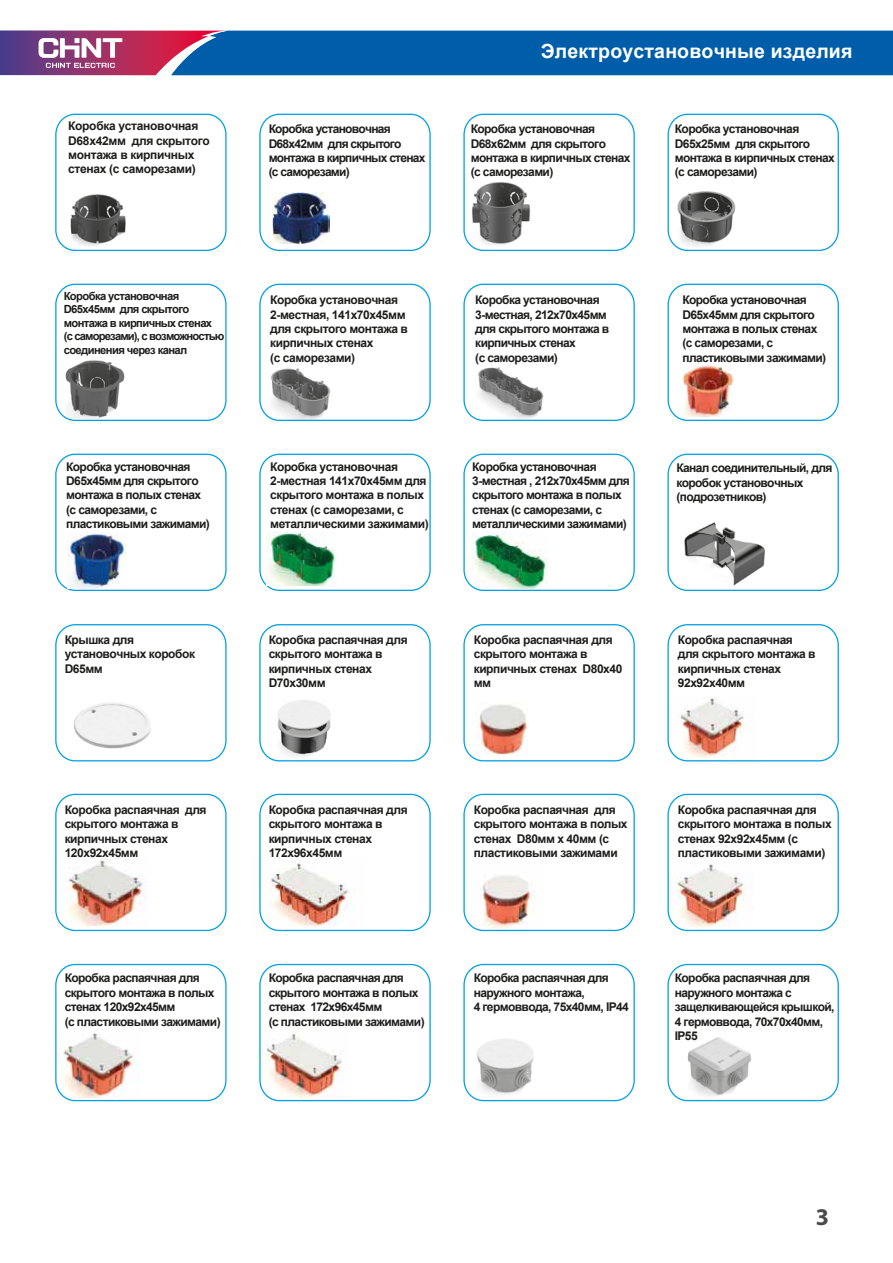
<style>
.page{position:relative;width:893px;height:1263px;background:#fff}
.page>*{position:absolute;margin:0;border:0;box-sizing:border-box;transform-origin:0 0}
.t1{font:700 24px "Myriad Pro";color:#4b4a4a}
.t2{font:700 19.5px "Arial";letter-spacing:.01em;color:#fff}
.t3{font:700 12px/14.4px "Arial";letter-spacing:-.05em;color:#1d1d1b}
.t4{font:700 12px/14.4px "Arial";letter-spacing:-.025em;color:#1d1d1b}
.t5{font:700 11.25px/13.5px "Arial";letter-spacing:-.055em;color:#1d1d1b}
</style>
<div class="page">
<img style="left:471px;top:1039px;width:63px;height:59px">
<img style="left:687px;top:1037px;width:64px;height:59px">
<img style="left:258px;top:1031px;width:85px;height:70px">
<img style="left:57px;top:1033px;width:82px;height:65px">
<img style="left:669px;top:864px;width:77px;height:65px">
<img style="left:467px;top:875px;width:77px;height:57px">
<img style="left:61px;top:860px;width:86px;height:65px">
<img style="left:261px;top:863px;width:94px;height:66px">
<img style="left:669px;top:698px;width:87px;height:64px">
<img style="left:269px;top:700px;width:62px;height:60px">
<img style="left:477px;top:704px;width:50px;height:51px">
<img style="left:67px;top:703px;width:91px;height:59px">
<img style="left:679px;top:522px;width:86px;height:69px">
<img style="left:473px;top:532px;width:75px;height:57px">
<img style="left:65px;top:360px;width:60px;height:59px">
<img style="left:270px;top:368px;width:61px;height:54px">
<img style="left:474px;top:367px;width:70px;height:52px">
<img style="left:677px;top:191px;width:59px;height:56px">
<img style="left:471px;top:182px;width:59px;height:64px">
<svg style="left:0;top:30px;width:893px;height:45px;background:#275da2"></svg>
<div style="left:55px;top:114px;width:172px;height:137px;border:1px solid #009fe3;border-radius:20px"></div>
<div style="left:463px;top:284px;width:172px;height:137px;border:1px solid #009fe3;border-radius:20px"></div>
<div style="left:668px;top:284px;width:171px;height:137px;border:1px solid #009fe3;border-radius:20px"></div>
<div style="left:259px;top:284px;width:172px;height:137px;border:1px solid #009fe3;border-radius:20px"></div>
<div style="left:55px;top:284px;width:172px;height:137px;border:1px solid #009fe3;border-radius:20px"></div>
<div style="left:55px;top:454px;width:172px;height:137px;border:1px solid #009fe3;border-radius:20px"></div>
<div style="left:463px;top:454px;width:172px;height:137px;border:1px solid #009fe3;border-radius:20px"></div>
<div style="left:259px;top:454px;width:172px;height:137px;border:1px solid #009fe3;border-radius:20px"></div>
<div style="left:463px;top:114px;width:172px;height:137px;border:1px solid #009fe3;border-radius:20px"></div>
<div style="left:668px;top:114px;width:171px;height:137px;border:1px solid #009fe3;border-radius:20px"></div>
<div style="left:259px;top:114px;width:172px;height:137px;border:1px solid #009fe3;border-radius:20px"></div>
<div style="left:667px;top:454px;width:172px;height:137px;border:1px solid #009fe3;border-radius:20px"></div>
<div style="left:55px;top:794px;width:172px;height:137px;border:1px solid #009fe3;border-radius:20px"></div>
<div style="left:463px;top:794px;width:172px;height:137px;border:1px solid #009fe3;border-radius:20px"></div>
<div style="left:259px;top:794px;width:172px;height:137px;border:1px solid #009fe3;border-radius:20px"></div>
<div style="left:667px;top:794px;width:172px;height:137px;border:1px solid #009fe3;border-radius:20px"></div>
<div style="left:55px;top:964px;width:172px;height:137px;border:1px solid #009fe3;border-radius:20px"></div>
<div style="left:463px;top:964px;width:172px;height:137px;border:1px solid #009fe3;border-radius:20px"></div>
<div style="left:259px;top:964px;width:172px;height:137px;border:1px solid #009fe3;border-radius:20px"></div>
<div style="left:667px;top:964px;width:172px;height:137px;border:1px solid #009fe3;border-radius:20px"></div>
<div style="left:55px;top:624px;width:172px;height:137px;border:1px solid #009fe3;border-radius:20px"></div>
<div style="left:463px;top:624px;width:172px;height:137px;border:1px solid #009fe3;border-radius:20px"></div>
<div style="left:259px;top:624px;width:172px;height:137px;border:1px solid #009fe3;border-radius:20px"></div>
<div style="left:667px;top:624px;width:172px;height:137px;border:1px solid #009fe3;border-radius:20px"></div>
<img style="left:70px;top:194px;width:56px;height:52px">
<img style="left:683px;top:366px;width:50px;height:50px">
<img style="left:67px;top:532px;width:58px;height:57px">
<img style="left:266px;top:531px;width:70px;height:55px">
<img style="left:272px;top:193px;width:58px;height:50px">
<p class="t4" style="left:68px;top:119px;width:143px">Коробка установочная<br>D68x42мм для скрытого монтажа в кирпичных стенах (с саморезами)</p>
<p class="t3" style="left:269px;top:122px;width:158px">Коробка установочная<br>D68x42мм для скрытого монтажа в кирпичных стенах (с саморезами)</p>
<h2 class="t2" style="left:541px;top:38px;width:313px">Электроустановочные изделия</h2>
<p class="t3" style="left:471px;top:122px;width:161px">Коробка установочная<br>D68x62мм для скрытого монтажа в кирпичных стенах (с саморезами)</p>
<p class="t3" style="left:675px;top:122px;width:161px">Коробка установочная<br>D65x25мм для скрытого монтажа в кирпичных стенах (с саморезами)</p>
<p class="t5" style="left:64px;top:289px;width:162px">Коробка установочная<br>D65x45мм для скрытого монтажа в кирпичных стенах<br>(с саморезами), с возможностью соединения через канал</p>
<p class="t3" style="left:270px;top:293px;width:139px">Коробка установочная<br>2-местная, 141х70х45мм для скрытого монтажа в кирпичных стенах<br>(с саморезами)</p>
<p class="t3" style="left:475px;top:293px;width:136px">Коробка установочная<br>3-местная, 212х70х45мм для скрытого монтажа в кирпичных стенах<br>(с саморезами)</p>
<p class="t3" style="left:682px;top:293px;width:145px">Коробка установочная<br>D65x45мм для скрытого монтажа в полых стенах (с саморезами, с пластиковыми зажимами)</p>
<p class="t3" style="left:66px;top:459px;width:145px">Коробка установочная<br>D65x45мм для скрытого монтажа в полых стенах (с саморезами, с пластиковыми зажимами)</p>
<p class="t3" style="left:472px;top:459px;width:159px">Коробка установочная<br>3-местная , 212х70х45мм для скрытого монтажа в полых стенах (с саморезами, с металлическими зажимами)</p>
<p class="t3" style="left:676px;top:461px;width:158px">Канал соединительный, для коробок установочных (подрозетников)</p>
<p class="t3" style="left:270px;top:459px;width:160px">Коробка установочная<br>2-местная 141х70х45мм для скрытого монтажа в полых стенах (с саморезами, с металлическими зажимами)</p>
<p class="t3" style="left:65px;top:633px;width:132px">Крышка для установочных коробок<br>D65мм</p>
<p class="t3" style="left:474px;top:633px;width:150px">Коробка распаячная для скрытого монтажа в кирпичных стенах D80х40 мм</p>
<p class="t3" style="left:678px;top:633px;width:139px">Коробка распаячная для скрытого монтажа в кирпичных стенах<br>92х92х40мм</p>
<p class="t3" style="left:269px;top:633px;width:140px">Коробка распаячная для скрытого монтажа в кирпичных стенах<br>D70х30мм</p>
<p class="t3" style="left:65px;top:802px;width:143px">Коробка распаячная для скрытого монтажа в кирпичных стенах<br>120х92х45мм</p>
<p class="t3" style="left:474px;top:802px;width:155px">Коробка распаячная для скрытого монтажа в полых стенах D80мм х 40мм (с пластиковыми зажимами</p>
<p class="t3" style="left:678px;top:802px;width:155px">Коробка распаячная для скрытого монтажа в полых стенах 92х92х45мм (с пластиковыми зажимами)</p>
<p class="t3" style="left:269px;top:802px;width:140px">Коробка распаячная для скрытого монтажа в кирпичных стенах<br>172х96х45мм</p>
<p class="t3" style="left:65px;top:971px;width:157px">Коробка распаячная для скрытого монтажа в полых стенах 120х92х45мм<br>(с пластиковыми зажимами)</p>
<p class="t3" style="left:474px;top:971px;width:157px">Коробка распаячная для наружного монтажа,<br>4 гермоввода, 75х40мм, IP44</p>
<p class="t3" style="left:675px;top:971px;width:161px">Коробка распаячная для наружного монтажа с защелкивающейся крышкой,<br>4 гермоввода, 70х70х40мм,<br>IP55</p>
<p class="t3" style="left:269px;top:971px;width:157px">Коробка распаячная для скрытого монтажа в полых стенах 172х96х45мм<br>(с пластиковыми зажимами)</p>
<h1 class="t1" style="left:816px;top:1201px;width:15px">3</h1>
</div>
